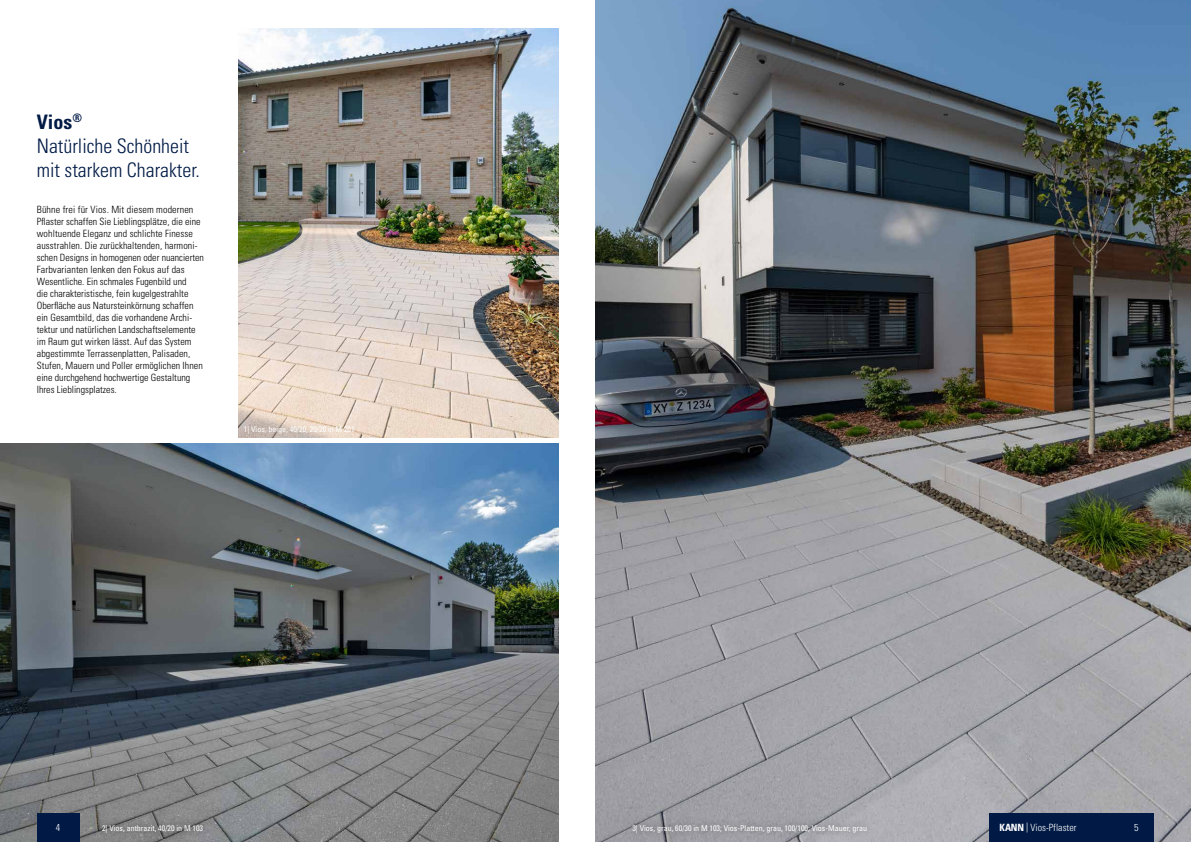
<style>
.page{position:relative;width:1191px;height:842px;background:#fff}
.page>*{position:absolute;margin:0;border:0;box-sizing:border-box;transform-origin:0 0}
.t1{font:300 condensed 20px/24px "Univers LT Std";color:#001a45}
.t2{font:300 condensed 10px/12px "Univers LT Std";color:#000}
.t3{font:300 condensed 10px "Univers LT Std";color:#fff}
.t4{font:condensed 8px "Univers LT Std";color:#fff}
.s1{font-weight:700}
</style>
<div class="page">
<img style="left:595px;top:0;width:596px;height:842px">
<div style="left:625px;top:817px;width:249px;height:22px;background:#000;opacity:.4"></div>
<img style="left:238px;top:28px;width:320px;height:409px">
<img style="left:0;top:444px;width:558px;height:398px">
<div style="left:95px;top:817px;width:115px;height:22px;background:#000;opacity:.4"></div>
<div style="left:37px;top:813px;width:42px;height:29px;background:#001a45"></div>
<div style="left:989px;top:814px;width:165px;height:28px;background:#001a45"></div>
<h1 class="t1" style="left:37px;top:109px;width:165px"><span class="s1">Vios</span><sup>®<br></sup>Natürliche Schönheit mit starkem Charakter.</h1>
<p class="t2" style="left:37px;top:203px;width:169px">Bühne frei für Vios. Mit diesem modernen Pflaster schaffen Sie Lieblingsplätze, die eine wohltuende Eleganz und schlichte Finesse ausstrahlen. Die zurückhaltenden, harmoni&shy;schen Designs in homogenen oder nuancierten Farbvarianten lenken den Fokus auf das Wesentliche. Ein schmales Fugenbild und<br>die charakteristische, fein kugelgestrahlte Oberfläche aus Natursteinkörnung schaffen ein Gesamtbild, das die vorhandene Archi&shy;tektur und natürlichen Landschaftselemente im Raum gut wirken lässt. Auf das System abgestimmte Terrassenplatten, Palisaden, Stufen, Mauern und Poller ermöglichen Ihnen eine durchgehend hochwertige Gestaltung Ihres Lieblingsplatzes.</p>
<p class="t4" style="left:244px;top:424px;width:112px">1| Vios, beige, 40/20, 20/20 in M 201</p>
<p class="t3" style="left:56px;top:821px;width:6px">4</p>
<p class="t3" style="left:999px;top:821px;width:79px"><span class="s1">KANN</span> | Vios-Pflaster</p>
<p class="t3" style="left:1134px;top:821px;width:6px">5</p>
<p class="t4" style="left:102px;top:823px;width:103px">2| Vios, anthrazit, 40/20 in M 103</p>
<p class="t4" style="left:632px;top:823px;width:236px">3| Vios, grau, 60/30 in M 103; Vios-Platten, grau, 100/100; Vios-Mauer, grau</p>
</div>
